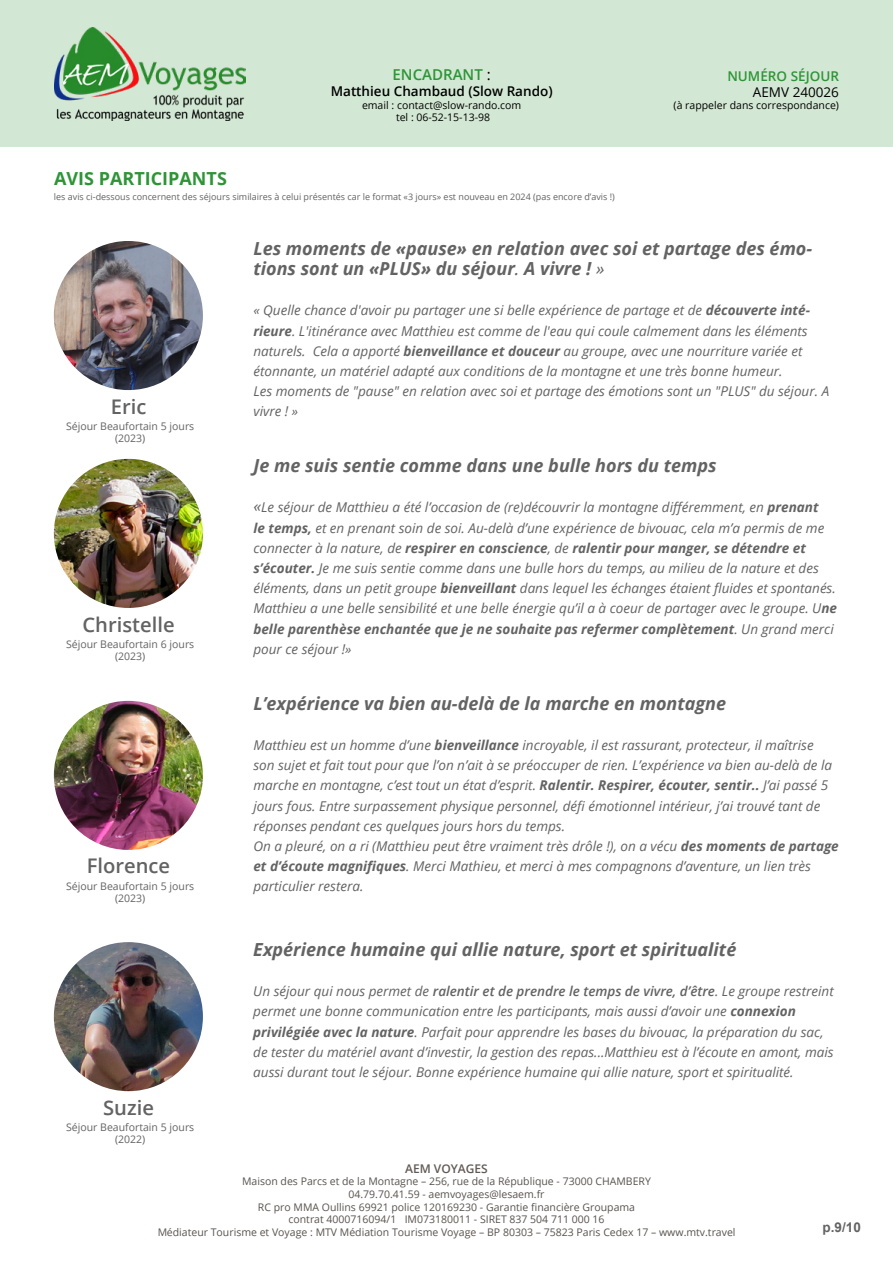
<style>
.page{position:relative;width:893px;height:1263px;background:#fff}
.page>*{position:absolute;margin:0;border:0;box-sizing:border-box;transform-origin:0 0}
.Style_de_paragraphe{font:600 20.1px "Open Sans";color:#646363}
.Style_de_paragraphe-2{font:italic 700 18px/20.2px "Open Sans";color:#646363}
.Titre_1__le_bon{font:700 18px "Open Sans";color:#2e9437}
.t1{font:600 15px "Open Sans";color:#2e9437}
.Style_de_paragraphe-3{font:italic 13.5px/20.2px "Open Sans";color:#646363}
.t2{font:600 13.5px "Open Sans";color:#000}
.t3{font:600 13.5px "Open Sans";color:#2e9437}
.t4{font:13.5px "Open Sans";color:#000}
.t5{font:700 13.5px "Arial";color:#646363}
.t6{font:600 12px "Open Sans";color:#3a302b}
.t7{font:10.5px/12.6px "Open Sans";color:#2f2722;text-align:center}
.Style_de_paragraphe-4{font:10.5px/12px "Open Sans";color:#646363;text-align:center}
.t8{font:10.5px/12.6px "Open Sans";color:#000;text-align:center}
.Style_de_paragraphe-5{font:9px "Open Sans";color:#646363}
.s1{font-weight:400;color:#000}
.s2{font-weight:400}
.s3{font-weight:700}
.s4{font-size:16.5px}
.s5{font-weight:600}
</style>
<div class="page">
<div style="left:0;top:0;width:893px;height:147px;background:#d3e8d4"></div>
<img style="left:54px;top:28px;width:191px;height:93px">
<img style="left:54px;top:241px;width:149px;height:149px;border-radius:75px">
<img style="left:54px;top:459px;width:149px;height:149px;border-radius:75px">
<img style="left:54px;top:701px;width:149px;height:149px;border-radius:75px">
<img style="left:54px;top:942px;width:149px;height:149px;border-radius:75px">
<p class="Titre_1__le_bon" style="left:54px;top:165px;width:174px">AVIS PARTICIPANTS</p>
<p class="t1" style="left:393px;top:64px;width:100px">ENCADRANT <span class="s1">:</span></p>
<p class="t2" style="left:331px;top:82px;width:223px">Matthieu Chambaud (Slow Rando)</p>
<p class="t8" style="left:362px;top:98px;width:161px">email : contact@slow-rando.com tel : 06-52-15-13-98</p>
<p class="Style_de_paragraphe-5" style="left:54px;top:191px;width:563px">les avis ci-dessous concernent des séjours similaires à celui présentés car le format «3 jours» est nouveau en 2024 (pas encore d’avis !)</p>
<p class="t3" style="left:727px;top:67px;width:113px">NUMÉRO SÉJOUR</p>
<p class="t4" style="left:753px;top:83px;width:88px">AEMV 240026</p>
<p class="t8" style="left:674px;top:99px;width:167px">(à rappeler dans correspondance)</p>
<p class="Style_de_paragraphe" style="left:111px;top:392px;width:37px">Eric</p>
<p class="Style_de_paragraphe-4" style="left:66px;top:420px;width:130px">Séjour Beaufortain 5 jours (2023)</p>
<p class="Style_de_paragraphe" style="left:83px;top:610px;width:94px">Christelle</p>
<p class="Style_de_paragraphe-4" style="left:66px;top:638px;width:130px">Séjour Beaufortain 6 jours (2023)</p>
<p class="Style_de_paragraphe" style="left:87px;top:852px;width:85px">Florence</p>
<p class="Style_de_paragraphe-4" style="left:66px;top:880px;width:130px">Séjour Beaufortain 5 jours (2023)</p>
<p class="Style_de_paragraphe" style="left:103px;top:1094px;width:52px">Suzie</p>
<p class="Style_de_paragraphe-4" style="left:66px;top:1121px;width:130px">Séjour Beaufortain 5 jours (2022)</p>
<p class="Style_de_paragraphe-2" style="left:253px;top:238px;width:560px">Les moments de «pause» en relation avec soi et partage des émo&shy;tions sont un «PLUS» du séjour<span class="s2">.</span> A vivre ! <span class="s2">»</span></p>
<p class="Style_de_paragraphe-3" style="left:253px;top:300px;width:577px">« Quelle chance d'avoir pu partager une si belle expérience de partage et de <span class="s3">découverte inté&shy;rieure</span>. L'itinérance avec Matthieu est comme de l'eau qui coule calmement dans les éléments naturels. Cela a apporté <span class="s3">bienveillance et douceur</span> au groupe, avec une nourriture variée et étonnante, un matériel adapté aux conditions de la montagne et une très bonne humeur.<br>Les moments de "pause" en relation avec soi et partage des émotions sont un "PLUS" du séjour. A vivre ! »</p>
<p class="Style_de_paragraphe-2" style="left:253px;top:455px;width:465px">Je me suis sentie comme dans une bulle hors du temps</p>
<p class="Style_de_paragraphe-3" style="left:253px;top:497px;width:585px"><span class="s4">«</span>Le séjour de Matthieu a été l’occasion de (re)découvrir la montagne différemment, en <span class="s3">prenant<br>le temps,</span> et en prenant soin de soi. Au-delà d’une expérience de bivouac, cela m’a permis de me connecter à la nature, de <span class="s3">respirer en conscience</span>, de <span class="s3">ralentir pour manger, se détendre et s’écouter.</span> Je me suis sentie comme dans une bulle hors du temps, au milieu de la nature et des éléments, dans un petit groupe <span class="s3">bienveillant</span> dans lequel les échanges étaient fluides et spontanés.<br>Matthieu a une belle sensibilité et une belle énergie qu’il a à coeur de partager avec le groupe. U<span class="s3">ne belle parenthèse enchantée que je ne souhaite pas refermer complètement</span>. Un grand merci pour ce séjour !»</p>
<p class="Style_de_paragraphe-2" style="left:253px;top:692px;width:474px">L’expérience va bien au-delà de la marche en montagne</p>
<p class="Style_de_paragraphe-3" style="left:253px;top:735px;width:580px">Matthieu est un homme d’une <span class="s3">bienveillance</span> incroyable, il est rassurant, protecteur, il maîtrise son sujet et fait tout pour que l’on n’ait à se préoccuper de rien. L’expérience va bien au-delà de la marche en montagne, c’est tout un état d’esprit. <span class="s3">Ralentir. Respirer, écouter, sentir..</span> J’ai passé 5 jours fous. Entre surpassement physique personnel, défi émotionnel intérieur, j’ai trouvé tant de réponses pendant ces quelques jours hors du temps.</p>
<p class="Style_de_paragraphe-3" style="left:253px;top:836px;width:587px">On a pleuré, on a ri (Matthieu peut être vraiment très drôle !), on a vécu <span class="s3">des moments de partage et d’écoute magnifiques</span>. Merci Mathieu, et merci à mes compagnons d’aventure, un lien très particulier restera.</p>
<p class="Style_de_paragraphe-2" style="left:253px;top:939px;width:485px">Expérience humaine qui allie nature, sport et spiritualité</p>
<p class="Style_de_paragraphe-3" style="left:253px;top:981px;width:582px">Un séjour qui nous permet de <span class="s5">ralentir et de prendre le temps de vivre, d’être</span>. Le groupe restreint permet une bonne communication entre les participants, mais aussi d’avoir une <span class="s3">connexion privilégiée avec la nature</span>. Parfait pour apprendre les bases du bivouac, la préparation du sac, de tester du matériel avant d’investir, la gestion des repas...Matthieu est à l’écoute en amont, mais aussi durant tout le séjour. Bonne expérience humaine qui allie nature, sport et spiritualité.</p>
<p class="t6" style="left:405px;top:1160px;width:84px">AEM VOYAGES</p>
<p class="t7" style="left:157px;top:1175px;width:580px">Maison des Parcs et de la Montagne – 256, rue de la République - 73000 CHAMBERY<br>04.79.70.41.59 - aemvoyages@lesaem.fr<br>RC pro MMA Oullins 69921 police 120169230 - Garantie financière Groupama<br>contrat 4000716094/1 IM073180011 - SIRET 837 504 711 000 16<br>Médiateur Tourisme et Voyage : MTV Médiation Tourisme Voyage – BP 80303 – 75823 Paris Cedex 17 – www.mtv.travel</p>
<p class="t5" style="left:823px;top:1217px;width:40px">p.9/10</p>
</div>
